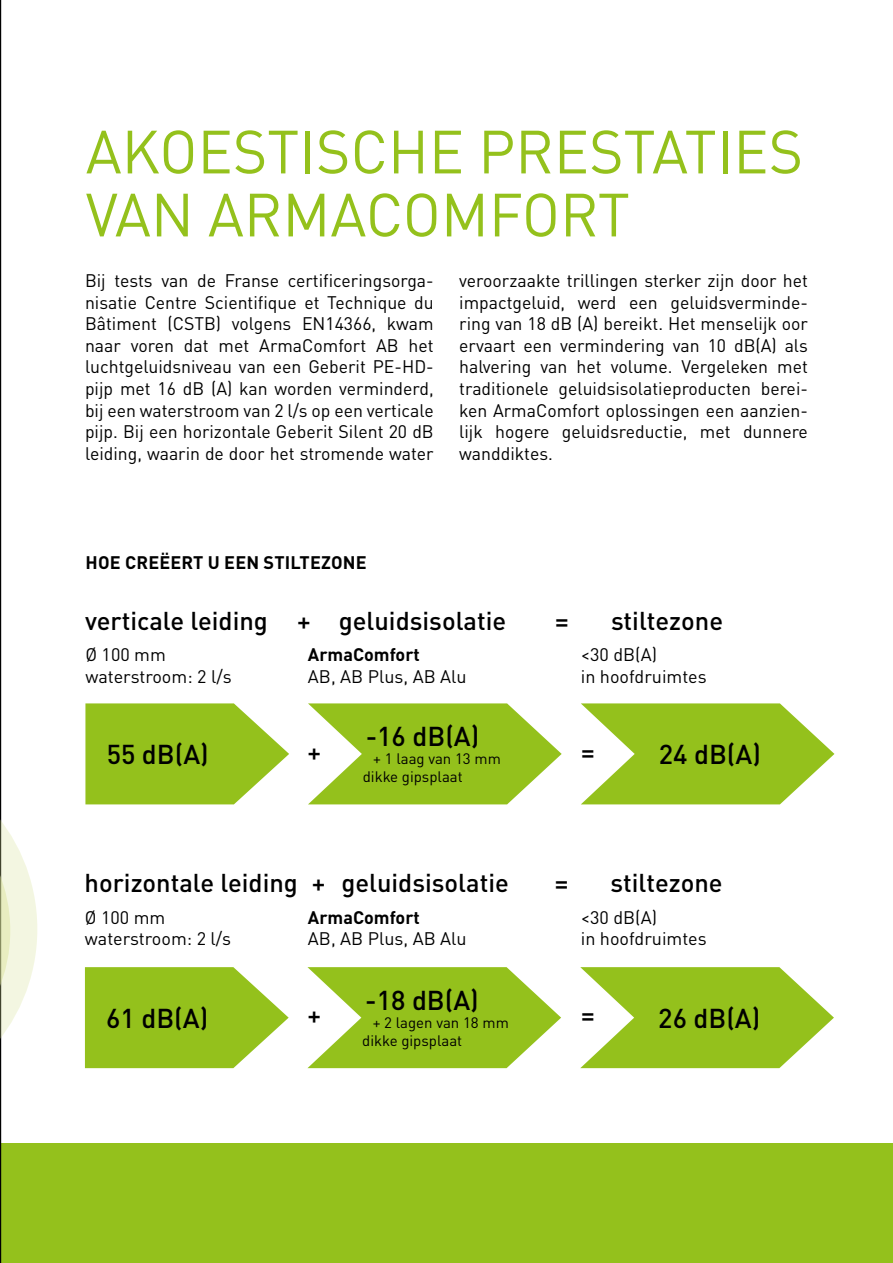
<style>
.page{position:relative;width:893px;height:1263px;background:#fff}
.page>*{position:absolute;margin:0;border:0;box-sizing:border-box;transform-origin:0 0}
.t1{font:60px/63px "DIN Pro";color:#94c11c}
.t2{font:500 27px "DIN Pro";color:#000}
.t3{font:500 25.5px "DIN Pro";color:#000}
.t4{font:18px/21.6px "DIN Pro";color:#000}
.t5{font:700 18px "DIN Pro";color:#000}
.t6{font:15px/18px "DIN Pro";color:#000}
</style>
<div class="page">
<div style="left:0;top:1144px;width:893px;height:119px;background:#94c11c"></div>
<hr style="left:0;top:0;width:1px;height:1263px;background:#000">
<svg style="left:85px;top:703px;width:204px;height:101px;background:#a2c93b"></svg>
<svg style="left:85px;top:967px;width:204px;height:101px;background:#a2c93b"></svg>
<svg style="left:308px;top:703px;width:254px;height:101px"></svg>
<svg style="left:307px;top:967px;width:254px;height:101px"></svg>
<svg style="left:581px;top:703px;width:253px;height:101px"></svg>
<svg style="left:580px;top:967px;width:254px;height:101px"></svg>
<svg style="left:0;top:749px;width:37px;height:360px"></svg>
<h1 class="t1" style="left:86px;top:114px;width:719px">AKOESTISCHE PRESTATIES<br>VAN ARMACOMFORT</h1>
<p class="t4" style="left:85px;top:268px;width:350px;text-align:justify">Bij tests van de Franse certificeringsorga&shy;nisatie Centre Scientifique et Technique du Bâtiment (CSTB) volgens EN14366, kwam naar voren dat met ArmaComfort AB het luchtgeluidsniveau van een Geberit PE-HD&shy;pijp met 16 dB (A) kan worden verminderd, bij een waterstroom van 2 l/s op een verticale pijp. Bij een horizontale Geberit Silent 20 dB leiding, waarin de door het stromende water</p>
<p class="t4" style="left:459px;top:268px;width:350px;text-align:justify">veroorzaakte trillingen sterker zijn door het impactgeluid, werd een geluidsverminde&shy;ring van 18 dB (A) bereikt. Het menselijk oor ervaart een vermindering van 10 dB(A) als halvering van het volume. Vergeleken met traditionele geluidsisolatieproducten berei&shy;ken ArmaComfort oplossingen een aanzien&shy;lijk hogere geluidsreductie, met dunnere wanddiktes.</p>
<p class="t5" style="left:86px;top:548px;width:283px">HOE CREËERT U EEN STILTEZONE</p>
<h3 class="t3" style="left:85px;top:600px;width:423px">verticale leiding + geluidsisolatie</h3>
<h3 class="t3" style="left:555px;top:600px;width:15px">=</h3>
<h3 class="t3" style="left:611px;top:600px;width:114px">stiltezone</h3>
<p class="t4" style="left:85px;top:642px;width:148px">Ø 100 mm waterstroom: 2 l/s</p>
<h2 class="t2" style="left:107px;top:733px;width:104px">55 dB(A)</h2>
<p class="t5" style="left:308px;top:640px;width:113px">ArmaComfort</p>
<p class="t4" style="left:308px;top:664px;width:160px">AB, AB Plus, AB Alu</p>
<p class="t4" style="left:581px;top:642px;width:127px">&lt;30 dB(A)<br>in hoofdruimtes</p>
<h2 class="t2" style="left:366px;top:715px;width:115px">-16 dB(A)</h2>
<p class="t6" style="left:363px;top:748px;width:140px;text-indent:10px">+ 1 laag van 13 mm dikke gipsplaat</p>
<h3 class="t3" style="left:307px;top:731px;width:15px">+</h3>
<h3 class="t3" style="left:581px;top:731px;width:15px">=</h3>
<h2 class="t2" style="left:659px;top:733px;width:104px">24 dB(A)</h2>
<h3 class="t3" style="left:85px;top:862px;width:426px">horizontale leiding + geluidsisolatie</h3>
<h3 class="t3" style="left:555px;top:862px;width:15px">=</h3>
<h3 class="t3" style="left:611px;top:862px;width:114px">stiltezone</h3>
<p class="t4" style="left:85px;top:905px;width:148px">Ø 100 mm waterstroom: 2 l/s</p>
<h2 class="t2" style="left:106px;top:996px;width:104px">61 dB(A)</h2>
<p class="t5" style="left:308px;top:902px;width:113px">ArmaComfort</p>
<p class="t4" style="left:308px;top:926px;width:160px">AB, AB Plus, AB Alu</p>
<p class="t4" style="left:581px;top:905px;width:127px">&lt;30 dB(A)<br>in hoofdruimtes</p>
<h2 class="t2" style="left:365px;top:978px;width:115px">-18 dB(A)</h2>
<p class="t6" style="left:362px;top:1012px;width:148px;text-indent:10px">+ 2 lagen van 18 mm dikke gipsplaat</p>
<h3 class="t3" style="left:307px;top:994px;width:15px">+</h3>
<h3 class="t3" style="left:581px;top:994px;width:15px">=</h3>
<h2 class="t2" style="left:658px;top:996px;width:104px">26 dB(A)</h2>
</div>
